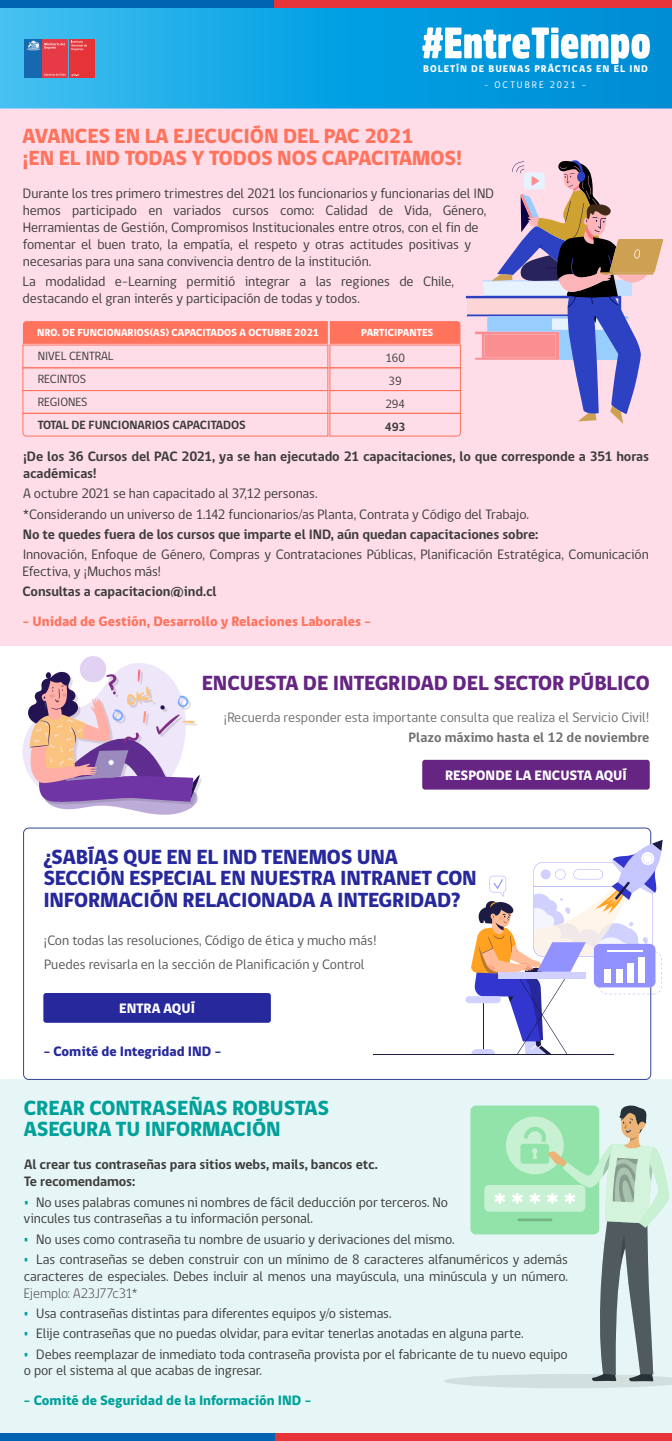
<style>
.page{position:relative;width:672px;height:1441px;background:#fff}
.page>*{position:absolute;margin:0;border:0;box-sizing:border-box;transform-origin:0 0}
.t1{font:800 21px/21.7px "gob CL";letter-spacing:-.01em;color:#26289c}
.t2{font:800 21px/21.7px "gob CL";letter-spacing:-.005em;color:#ff735d}
.t3{font:800 21px/21.7px "gob CL";letter-spacing:-.005em;color:#00a19a}
.t4{font:800 21px "gob CL";letter-spacing:-.005em;color:#662483}
.t5{font:14px/16.8px "gob CL";letter-spacing:-.01em;color:#3c3c3b}
.t6{font:700 14px/16.8px "gob CL";letter-spacing:-.01em;color:#3c3c3b}
.t7{font:14px/23.8px "gob CL";color:#575756}
.t8{font:14px "gob CL";color:#706f6f}
.t9{font:800 14px "gob CL";color:#ff735d}
.t10{font:800 14px "gob CL";color:#00a19a}
.t11{font:700 14px "gob CL";color:#706f6f}
.t12{font:800 14px "gob CL";color:#fff}
.t13{font:800 14px "gob CL";color:#26289c}
.t14{font:300 14px "gob CL";letter-spacing:-.02em;color:#3c3c3b}
.t15{font:12.25px/23px "gob CL";letter-spacing:-.005em;color:#3c3c3b}
.t16{font:700 12.25px "gob CL";letter-spacing:-.005em;color:#3c3c3b}
.t17{font:800 10.5px "gob CL";color:#fff}
.t18{font:800 10.01px "gob CL";letter-spacing:.095em;color:#fff}
.t19{font:9.76px "gob CL";letter-spacing:.2em;color:#fff}
.s1{font-weight:800;color:#00a19a}
</style>
<div class="page">
<div style="left:0;top:108px;width:672px;height:537px;background:#ffdde8"></div>
<svg style="left:0;top:8px;width:672px;height:100px;background:#12a4e3"></svg>
<div style="left:0;top:0;width:275px;height:8px;background:#0063b1"></div>
<div style="left:275px;top:0;width:397px;height:8px;background:#e63338"></div>
<div style="left:69px;top:39px;width:26px;height:39px;background:#e53338"></div>
<svg style="left:72px;top:41px;width:15px;height:10px"></svg>
<svg style="left:72px;top:74px;width:7px;height:2px"></svg>
<div style="left:25px;top:39px;width:17px;height:39px;background:#1669b0"></div>
<div style="left:42px;top:39px;width:25px;height:39px;background:#e63b46"></div>
<svg style="left:44px;top:74px;width:22px;height:2px"></svg>
<svg style="left:27px;top:40px;width:38px;height:11px"></svg>
<svg style="left:422px;top:28px;width:228px;height:36px"></svg>
<div style="left:0;top:1079px;width:672px;height:361px;background:#e6f5f5"></div>
<div style="left:422px;top:759px;width:228px;height:30px;background:#662483;border-radius:3px"></div>
<div style="left:43px;top:992px;width:228px;height:30px;background:#26289c;border-radius:3px"></div>
<svg style="left:23px;top:160px;width:640px;height:276px"></svg>
<svg style="left:22px;top:656px;width:180px;height:159px"></svg>
<div style="left:466px;top:996px;width:35px;height:7px;background:#d1d1ff;border-radius:3px"></div>
<svg style="left:471px;top:839px;width:192px;height:215px"></svg>
<hr style="left:373px;top:1054px;width:241px;height:1px;background:#1b1b43">
<div style="left:0;top:1432px;width:275px;height:8px;background:#0063b1"></div>
<div style="left:275px;top:1432px;width:397px;height:8px;background:#e63338"></div>
<svg style="left:444px;top:1105px;width:228px;height:283px"></svg>
<p class="t18" style="left:423px;top:62px;width:226px">BOLETÍN DE BUENAS PRÁCTICAS EN EL IND</p>
<p class="t19" style="left:484px;top:78px;width:104px">- OCTUBRE 2021 -</p>
<h1 class="t2" style="left:23px;top:126px;width:441px">AVANCES EN LA EJECUCIÓN DEL PAC 2021<br>¡EN EL IND TODAS Y TODOS NOS CAPACITAMOS!</h1>
<p class="t5" style="left:23px;top:186px;width:473px">Durante los tres primero trimestres del 2021 los funcionarios y funcionarias del IND hemos participado en variados cursos como: Calidad de Vida, Género, Herramientas de Gestión, Compromisos Institucionales entre otros, con el fin de fomentar el buen trato, la empatía, el respeto y otras actitudes positivas y necesarias para una sana convivencia dentro de la institución.</p>
<p class="t5" style="left:23px;top:273px;width:433px">La modalidad e-Learning permitió integrar a las regiones de Chile, destacando el gran interés y participación de todas y todos.</p>
<p class="t17" style="left:37px;top:325px;width:283px">NRO. DE FUNCIONARIOS(AS) CAPACITADOS A OCTUBRE 2021</p>
<p class="t17" style="left:361px;top:325px;width:74px">PARTICIPANTES</p>
<p class="t15" style="left:38px;top:345px;width:77px">NIVEL CENTRAL<br>RECINTOS<br>REGIONES</p>
<p class="t16" style="left:38px;top:417px;width:209px">TOTAL DE FUNCIONARIOS CAPACITADOS</p>
<p class="t15" style="left:385px;top:346px;width:21px;line-height:23.1px">160<br>39<br>294</p>
<p class="t16" style="left:385px;top:418px;width:22px">493</p>
<p class="t6" style="left:23px;top:448px;width:628px">¡De los 36 Cursos del PAC 2021, ya se han ejecutado 21 capacitaciones, lo que corresponde a 351 horas académicas!</p>
<p class="t5" style="left:23px;top:484px;width:508px;line-height:20.3px">A octubre 2021 se han capacitado al 37,12 personas.<br>*Considerando un universo de 1.142 funcionarios/as Planta, Contrata y Código del Trabajo.</p>
<p class="t6" style="left:23px;top:526px;width:517px">No te quedes fuera de los cursos que imparte el IND, aún quedan capacitaciones sobre:</p>
<p class="t5" style="left:23px;top:546px;width:628px">Innovación, Enfoque de Género, Compras y Contrataciones Públicas, Planificación Estratégica, Comunicación<br>Efectiva, y ¡Muchos más!</p>
<p class="t6" style="left:23px;top:583px;width:196px">Consultas a capacitacion@ind.cl</p>
<p class="t9" style="left:22px;top:612px;width:350px">- Unidad de Gestión, Desarrollo y Relaciones Laborales -</p>
<h1 class="t4" style="left:202px;top:668px;width:450px">ENCUESTA DE INTEGRIDAD DEL SECTOR PÚBLICO</h1>
<p class="t8" style="left:224px;top:707px;width:428px">¡Recuerda responder esta importante consulta que realiza el Servicio Civil!</p>
<p class="t11" style="left:409px;top:727px;width:242px">Plazo máximo hasta el 12 de noviembre</p>
<p class="t12" style="left:445px;top:765px;width:183px">RESPONDE LA ENCUSTA AQUÍ</p>
<h1 class="t1" style="left:43px;top:846px;width:435px">¿SABÍAS QUE EN EL IND TENEMOS UNA<br>SECCIÓN ESPECIAL EN NUESTRA INTRANET CON<br>INFORMACIÓN RELACIONADA A INTEGRIDAD?</h1>
<p class="t7" style="left:44px;top:929px;width:335px">¡Con todas las resoluciones, Código de ética y mucho más!<br>Puedes revisarla en la sección de Planificación y Control</p>
<p class="t12" style="left:119px;top:998px;width:77px">ENTRA AQUÍ</p>
<p class="t13" style="left:43px;top:1041px;width:180px">- Comité de Integridad IND -</p>
<h1 class="t3" style="left:24px;top:1097px;width:307px">CREAR CONTRASEÑAS ROBUSTAS<br>ASEGURA TU INFORMACIÓN</h1>
<p class="t6" style="left:24px;top:1156px;width:355px">Al crear tus contraseñas para sitios webs, mails, bancos etc.<br>Te recomendamos:</p>
<p class="t5" style="left:24px;top:1193px;width:426px"><span class="s1">•</span> No uses palabras comunes ni nombres de fácil deducción por terceros. No vincules tus contraseñas a tu información personal.</p>
<p class="t5" style="left:24px;top:1230px;width:432px"><span class="s1">•</span> No uses como contraseña tu nombre de usuario y derivaciones del mismo.</p>
<p class="t5" style="left:24px;top:1251px;width:546px"><span class="s1">•</span> Las contraseñas se deben construir con un mínimo de 8 caracteres alfanuméricos y además caracteres de especiales. Debes incluir al menos una mayúscula, una minúscula y un número.</p>
<p class="t14" style="left:24px;top:1283px;width:116px">Ejemplo: A23J77c31*</p>
<p class="t5" style="left:24px;top:1305px;width:369px"><span class="s1">•</span> Usa contraseñas distintas para diferentes equipos y/o sistemas.</p>
<p class="t5" style="left:24px;top:1325px;width:501px"><span class="s1">•</span> Elije contraseñas que no puedas olvidar, para evitar tenerlas anotadas en alguna parte.</p>
<p class="t5" style="left:24px;top:1345px;width:546px"><span class="s1">•</span> Debes reemplazar de inmediato toda contraseña provista por el fabricante de tu nuevo equipo o por el sistema al que acabas de ingresar.</p>
<p class="t10" style="left:24px;top:1390px;width:289px">- Comité de Seguridad de la Información IND -</p>
</div>
